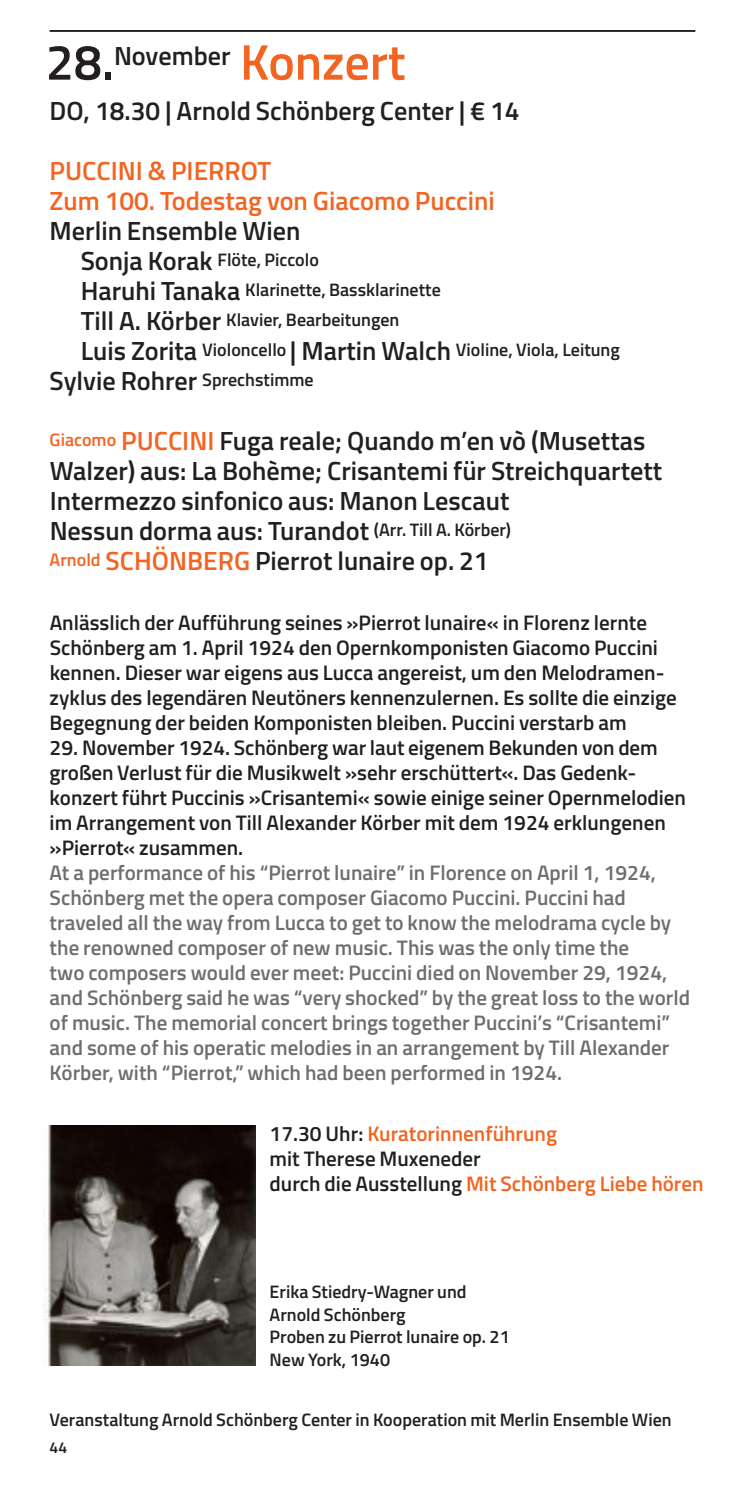
<style>
.page{position:relative;width:745px;height:1489px;background:#fff}
.page>*{position:absolute;margin:0;border:0;box-sizing:border-box;transform-origin:0 0}
.t1{font:600 26.25px/30px "Titillium";color:#231f20}
.t2{font:600 26.25px/30px "Titillium";color:#f36421}
.t3{font:600 21px/25px "Titillium";color:#231f20}
.t4{font:600 21px/25px "Titillium";color:#6d6e71}
.t5{font:600 18px/30px "Titillium";color:#231f20}
.t6{font:600 15.75px "Titillium";color:#231f20}
.s1{font-size:50px}
.s2{font-size:50px;color:#f36421}
.s3{font-size:26.25px}
.s4{color:#f36421}
</style>
<div class="page">
<hr style="left:50px;top:30px;width:644px;height:2px;background:#231f20">
<img style="left:43px;top:1125px;width:212px;height:240px">
<p class="t1" style="left:46px;top:41px;width:361px"><span class="s1">28.</span>November <span class="s2">Konzert</span></p>
<p class="t1" style="left:50px;top:96px;width:471px">DO, 18.30 | Arnold Schönberg Center | € 14</p>
<p class="t2" style="left:50px;top:156px;width:446px">PUCCINI &amp; PIERROT<br>Zum 100. Todestag von Giacomo Puccini</p>
<p class="t1" style="left:50px;top:216px;width:252px">Merlin Ensemble Wien</p>
<p class="t5" style="left:81px;top:244px;width:540px"><span class="s3">Sonja Korak</span> Flöte, Piccolo<br><span class="s3">Haruhi Tanaka</span> Klarinette, Bassklarinette<br><span class="s3">Till A. Körber</span> Klavier, Bearbeitungen<br><span class="s3">Luis Zorita</span> Violoncello <span class="s3">| Martin Walch</span> Violine, Viola, Leitung</p>
<p class="t1" style="left:50px;top:366px;width:265px">Sylvie Rohrer <sup>Sprechstimme</sup></p>
<p class="t1" style="left:50px;top:426px;width:613px"><sup>Giacomo</sup> <span class="s4">PUCCINI</span> Fuga reale; Quando m’en vò (Musettas Walzer) aus: La Bohème; Crisantemi für Streichquartett Intermezzo sinfonico aus: Manon Lescaut<br>Nessun dorma aus: Turandot <sup>(Arr.</sup> <sup>Till</sup> <sup>A.</sup> <sup>Körber)<br></sup><sup>Arnold</sup> <span class="s4">SCHÖNBERG</span> Pierrot lunaire op. 21</p>
<p class="t3" style="left:50px;top:610px;width:628px">Anlässlich der Aufführung seines »Pierrot lunaire« in Florenz lernte Schönberg am 1. April 1924 den Opernkomponisten Giacomo Puccini kennen. Dieser war eigens aus Lucca angereist, um den Melodramen&shy;zyklus des legendären Neutöners kennenzulernen. Es sollte die einzige Begegnung der beiden Komponisten bleiben. Puccini verstarb am</p>
<p class="t3" style="left:50px;top:735px;width:637px">29. November 1924. Schönberg war laut eigenem Bekunden von dem großen Verlust für die Musikwelt »sehr erschüttert«. Das Gedenk&shy;konzert führt Puccinis »Crisantemi« sowie einige seiner Opernmelodien im Arrangement von Till Alexander Körber mit dem 1924 erklungenen »Pierrot« zusammen.</p>
<p class="t4" style="left:50px;top:860px;width:641px">At a performance of his “Pierrot lunaire” in Florence on April 1, 1924, Schönberg met the opera composer Giacomo Puccini. Puccini had traveled all the way from Lucca to get to know the melodrama cycle by the renowned composer of new music. This was the only time the<br>two composers would ever meet: Puccini died on November 29, 1924, and Schönberg said he was “very shocked” by the great loss to the world of music. The memorial concert brings together Puccini’s “Crisantemi” and some of his operatic melodies in an arrangement by Till Alexander Körber, with “Pierrot,” which had been performed in 1924.</p>
<p class="t3" style="left:269px;top:1121px;width:435px">17.30 Uhr: <span class="s4">Kuratorinnenführung<br></span>mit Therese Muxeneder<br>durch die Ausstellung <span class="s4">Mit Schönberg Liebe hören</span></p>
<p class="t5" style="left:269px;top:1280px;width:241px;line-height:22.5px">Erika Stiedry-Wagner und<br>Arnold Schönberg<br>Proben zu Pierrot lunaire op. 21<br>New York, 1940</p>
<p class="t5" style="left:50px;top:1404px;width:623px">Veranstaltung Arnold Schönberg Center in Kooperation mit Merlin Ensemble Wien</p>
<p class="t6" style="left:50px;top:1438px;width:19px">44</p>
</div>
